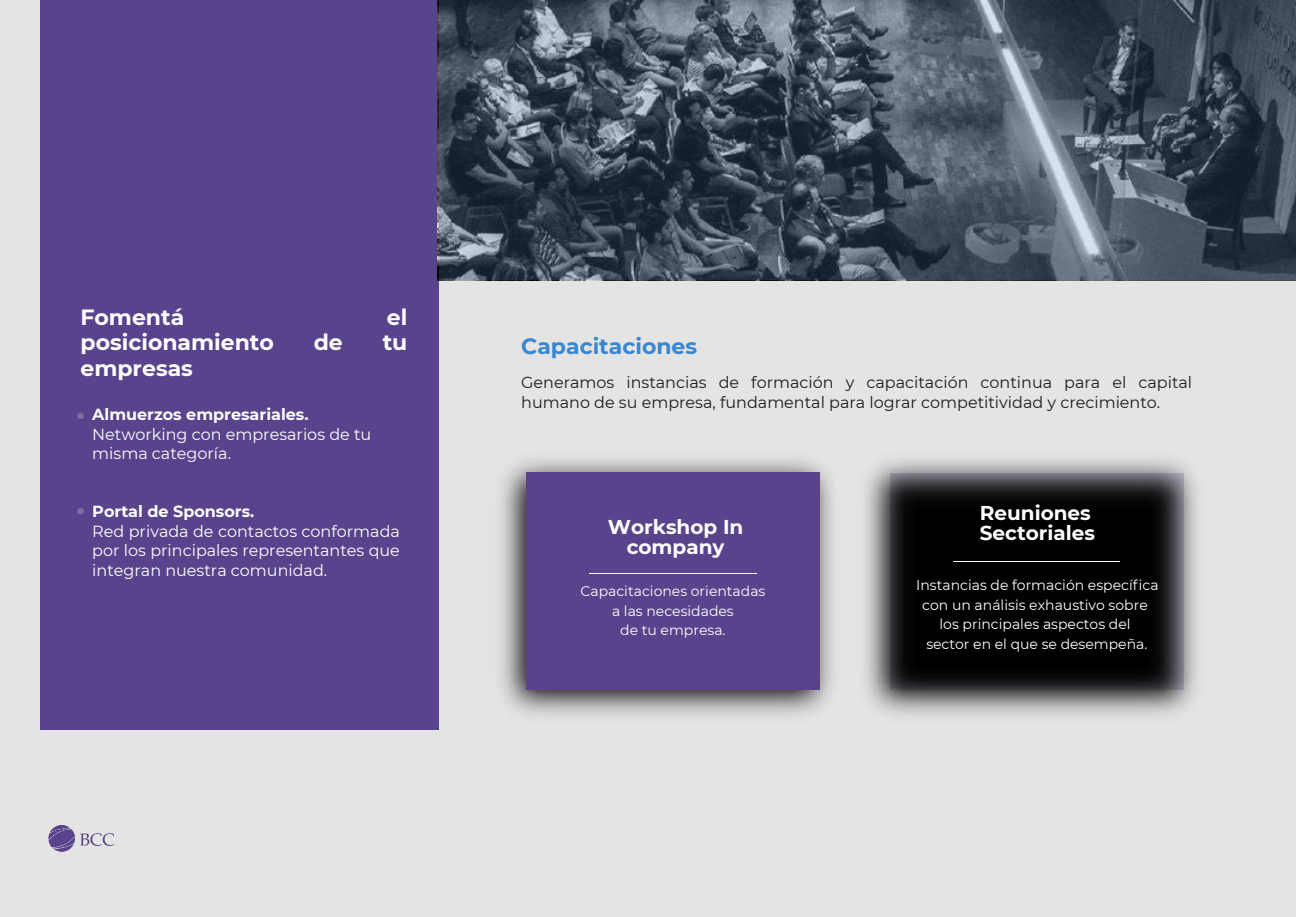
<style>
.page{position:relative;width:1296px;height:917px;background:#fff}
.page>*{position:absolute;margin:0;border:0;box-sizing:border-box;transform-origin:0 0}
.t1{font:700 22px "Montserrat";color:#fff}
.t2{font:700 22px "Montserrat";color:#3887d2}
.t3{font:700 20px/19.6px "Montserrat";color:#fff;text-align:center}
.t4{font:16px/19.6px "Montserrat";color:#fff}
.t5{font:16px/19.6px "Montserrat";color:#1d1d1b}
.t6{font:14px/19.6px "Montserrat";color:#fff;text-align:center}
.s1{font-weight:700}
</style>
<div class="page">
<div style="left:0;top:0;width:1296px;height:916px;background:#e4e4e4"></div>
<div style="left:41px;top:0;width:398px;height:729px;background:#58438c"></div>
<div style="left:77px;top:412px;width:7px;height:7px;background:#7c6ca5;border-radius:50%"></div>
<div style="left:77px;top:508px;width:7px;height:6px;background:#7c6ca5;border-radius:50%"></div>
<svg style="left:439px;top:0;width:857px;height:279px;background:#455060"></svg>
<img style="left:501px;top:459px;width:697px;height:257px">
<svg style="left:49px;top:825px;width:65px;height:26px"></svg>
<div style="left:52px;top:825px;width:19px;height:19px;background:#58438c;border-radius:50%"></div>
<div style="left:526px;top:473px;width:293px;height:216px;background:#58438c"></div>
<hr style="left:589px;top:573px;width:167px;height:1px;background:#fff">
<hr style="left:953px;top:561px;width:167px;height:1px;background:#fff">
<h2 class="t1" style="left:81px;top:303px;width:105px">Fomentá</h2>
<h2 class="t1" style="left:387px;top:303px;width:22px">el</h2>
<h2 class="t1" style="left:81px;top:329px;width:195px">posicionamiento</h2>
<h2 class="t1" style="left:314px;top:329px;width:31px">de</h2>
<h2 class="t1" style="left:383px;top:329px;width:26px">tu</h2>
<h2 class="t1" style="left:81px;top:354px;width:114px">empresas</h2>
<h1 class="t4" style="left:92px;top:404px;width:280px"><span class="s1">Almuerzos empresariales.<br></span>Networking con empresarios de tu misma categoría.</h1>
<h2 class="t4" style="left:92px;top:501px;width:309px"><span class="s1">Portal de Sponsors.<br></span>Red privada de contactos conformada por los principales representantes que integran nuestra comunidad.</h2>
<p class="t2" style="left:521px;top:333px;width:177px">Capacitaciones</p>
<p class="t5" style="left:521px;top:373px;width:672px">Generamos instancias de formación y capacitación continua para el capital humano de su empresa, fundamental para lograr competitividad y crecimiento.</p>
<h1 class="t3" style="left:608px;top:517px;width:137px">Workshop In company</h1>
<p class="t6" style="left:580px;top:581px;width:187px">Capacitaciones orientadas a las necesidades</p>
<h1 class="t6" style="left:620px;top:620px;width:107px">de tu empresa.</h1>
<p class="t3" style="left:980px;top:503px;width:117px;text-align:left">Reuniones<br>Sectoriales</p>
<p class="t6" style="left:916px;top:575px;width:244px">Instancias de formación específica con un análisis exhaustivo sobre</p>
<p class="t6" style="left:940px;top:614px;width:193px">los principales aspectos del</p>
<p class="t6" style="left:926px;top:633px;width:223px">sector en el que se desempeña.</p>
</div>
